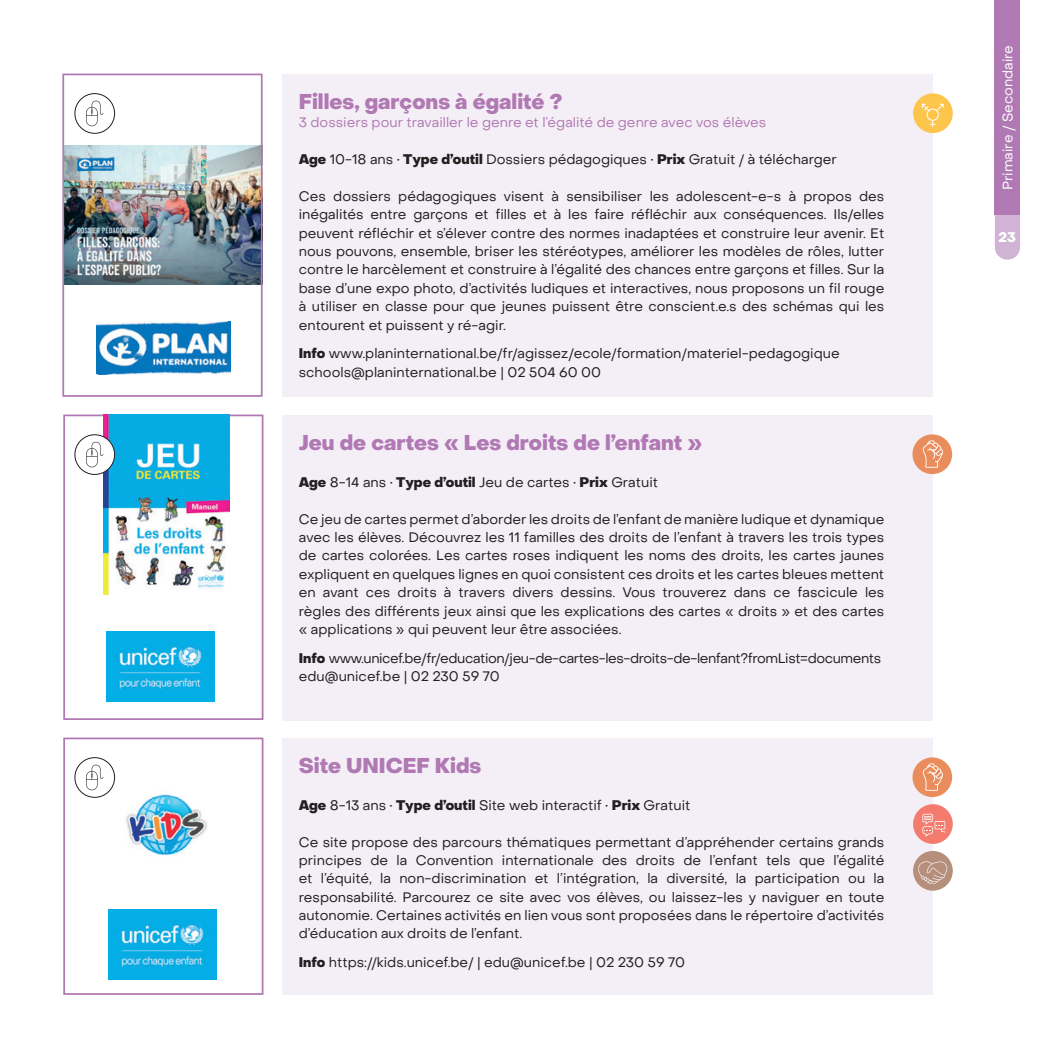
<style>
.page{position:relative;width:1042px;height:1042px;background:#fff}
.page>*{position:absolute;margin:0;border:0;box-sizing:border-box;transform-origin:0 0}
.t1{font:800 21px "Object Sans";color:#b179b4}
.t2{font:13.65px/18.4px "Object Sans";color:#231f20;text-align:justify}
.t3{font:13.65px/18.4px "Object Sans";letter-spacing:-.03em;color:#231f20}
.t4{font:13.65px "Object Sans";color:#b179b4}
.t5{font:13.65px "Object Sans";color:#fff}
.t6{font:800 13.65px "Object Sans";color:#fff}
.s1{font-weight:800}
</style>
<div class="page">
<svg style="left:995px;top:215px;width:25px;height:45px"></svg>
<div style="left:995px;top:0;width:25px;height:215px;background:#b179b4"></div>
<div style="left:63px;top:414px;width:200px;height:306px;border:2px solid #b179b4"></div>
<div style="left:63px;top:737px;width:200px;height:258px;border:2px solid #b179b4"></div>
<div style="left:282px;top:74px;width:650px;height:323px;background:#f4eff6"></div>
<div style="left:282px;top:415px;width:650px;height:305px;background:#f4eff6"></div>
<div style="left:282px;top:738px;width:650px;height:257px;background:#f4eff6"></div>
<img style="left:65px;top:145px;width:195px;height:140px">
<img style="left:103px;top:415px;width:126px;height:180px">
<img style="left:126px;top:794px;width:81px;height:62px">
<div style="left:75px;top:435px;width:40px;height:39px;background:#fff;border-radius:50%"></div>
<div style="left:75px;top:434px;width:40px;height:41px;border:1px solid #231f20;border-radius:50%"></div>
<svg style="left:86px;top:442px;width:17px;height:25px"></svg>
<div style="left:75px;top:757px;width:40px;height:40px;border:1px solid #231f20;border-radius:50%"></div>
<svg style="left:86px;top:765px;width:17px;height:25px"></svg>
<div style="left:75px;top:93px;width:40px;height:41px;border:1px solid #231f20;border-radius:50%"></div>
<svg style="left:86px;top:101px;width:17px;height:25px"></svg>
<div style="left:912px;top:434px;width:40px;height:40px;background:#e98d5d;border-radius:50%"></div>
<svg style="left:923px;top:440px;width:20px;height:28px"></svg>
<div style="left:912px;top:757px;width:40px;height:40px;background:#e98d5d;border-radius:50%"></div>
<svg style="left:923px;top:763px;width:20px;height:28px"></svg>
<div style="left:913px;top:93px;width:40px;height:40px;background:#fec54d;border-radius:50%"></div>
<svg style="left:922px;top:104px;width:21px;height:23px"></svg>
<img style="left:97px;top:322px;width:134px;height:53px">
<div style="left:62px;top:74px;width:201px;height:323px;border:2px solid #b179b4"></div>
<img style="left:108px;top:909px;width:108px;height:70px">
<img style="left:107px;top:631px;width:107px;height:70px">
<div style="left:913px;top:804px;width:40px;height:40px;background:#f37c6f;border-radius:50%"></div>
<svg style="left:922px;top:814px;width:23px;height:22px"></svg>
<div style="left:913px;top:851px;width:40px;height:39px;background:#b58e7c;border-radius:50%"></div>
<svg style="left:918px;top:861px;width:29px;height:22px"></svg>
<h1 class="t1" style="left:299px;top:89px;width:265px">Filles, garçons à égalité ?</h1>
<p class="t4" style="left:299px;top:114px;width:469px">3 dossiers pour travailler le genre et l’égalité de genre avec vos élèves</p>
<p class="t2" style="left:299px;top:150px;width:539px"><span class="s1">Age</span> 10-18 ans • <span class="s1">Type d’outil</span> Dossiers pédagogiques • <span class="s1">Prix</span> Gratuit / à télécharger</p>
<p class="t2" style="left:299px;top:187px;width:587px">Ces dossiers pédagogiques visent à sensibiliser les adolescent-e-s à propos des inégalités entre garçons et filles et à les faire réfléchir aux conséquences. Ils/elles peuvent réfléchir et s’élever contre des normes inadaptées et construire leur avenir. Et nous pouvons, ensemble, briser les stéréotypes, améliorer les modèles de rôles, lutter contre le harcèlement et construire à l’égalité des chances entre garçons et filles. Sur la base d’une expo photo, d’activités ludiques et interactives, nous proposons un fil rouge à utiliser en classe pour que jeunes puissent être conscient.e.s des schémas qui les entourent et puissent y ré-agir.</p>
<p class="t2" style="left:299px;top:345px;width:542px"><span class="s1">Info</span> www.planinternational.be/fr/agissez/ecole/formation/materiel-pedagogique schools@planinternational.be | 02 504 60 00</p>
<h1 class="t1" style="left:299px;top:430px;width:405px">Jeu de cartes « Les droits de l’enfant »</h1>
<p class="t2" style="left:299px;top:473px;width:361px"><span class="s1">Age</span> 8-14 ans • <span class="s1">Type d’outil</span> Jeu de cartes • <span class="s1">Prix</span> Gratuit</p>
<p class="t2" style="left:299px;top:510px;width:587px">Ce jeu de cartes permet d’aborder les droits de l’enfant de manière ludique et dynamique avec les élèves. Découvrez les 11 familles des droits de l’enfant à travers les trois types de cartes colorées. Les cartes roses indiquent les noms des droits, les cartes jaunes expliquent en quelques lignes en quoi consistent ces droits et les cartes bleues mettent en avant ces droits à travers divers dessins. Vous trouverez dans ce fascicule les règles des différents jeux ainsi que les explications des cartes « droits » et des cartes « applications » qui peuvent leur être associées.</p>
<p class="t3" style="left:299px;top:649px;width:584px"><span class="s1">Info</span> www.unicef.be/fr/education/jeu-de-cartes-les-droits-de-lenfant?fromList=documents edu@unicef.be | 02 230 59 70</p>
<h1 class="t1" style="left:299px;top:753px;width:184px">Site UNICEF Kids</h1>
<p class="t2" style="left:299px;top:796px;width:393px"><span class="s1">Age</span> 8-13 ans • <span class="s1">Type d’outil</span> Site web interactif • <span class="s1">Prix</span> Gratuit</p>
<p class="t2" style="left:299px;top:833px;width:587px">Ce site propose des parcours thématiques permettant d’appréhender certains grands principes de la Convention internationale des droits de l’enfant tels que l’égalité et l’équité, la non-discrimination et l’intégration, la diversité, la participation ou la responsabilité. Parcourez ce site avec vos élèves, ou laissez-les y naviguer en toute autonomie. Certaines activités en lien vous sont proposées dans le répertoire d’activités d’éducation aux droits de l’enfant.</p>
<p class="t2" style="left:299px;top:953px;width:388px"><span class="s1">Info</span> https://kids.unicef.be/ | edu@unicef.be | 02 230 59 70</p>
<p class="t5" style="left:999px;top:190px;width:147px;rotate:-90deg">Primaire / Secondaire</p>
<p class="t6" style="left:998px;top:229px;width:19px">23</p>
</div>
